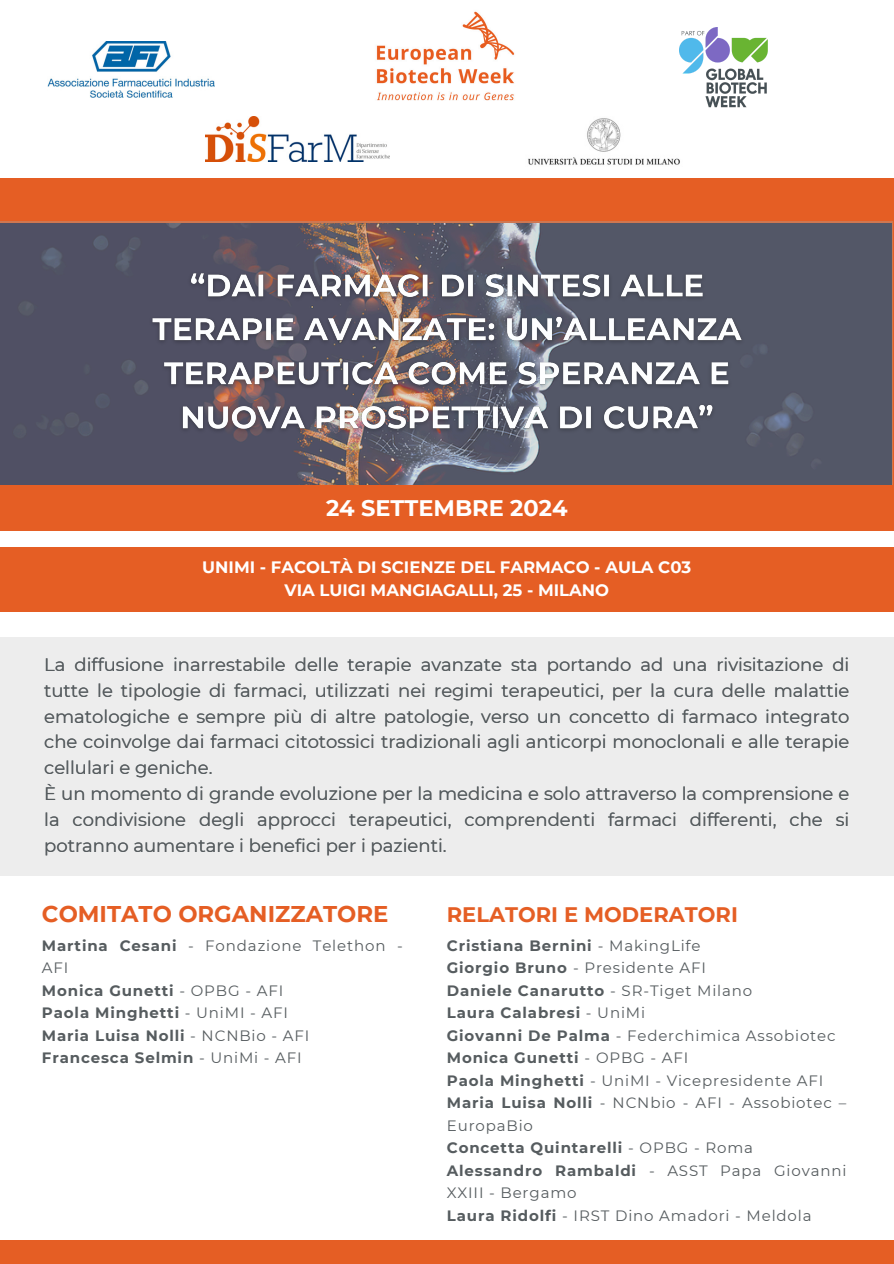
<style>
.page{position:relative;width:894px;height:1264px;background:#fff}
.page>*{position:absolute;margin:0;border:0;box-sizing:border-box;transform-origin:0 0}
.t1{font:700 22.8px "Montserrat";color:#e55e24}
.t2{font:700 22.5px "Montserrat";color:#fff}
.t3{font:700 21px "Montserrat";color:#e55e24}
.t4{font:18px/25.8px "Montserrat";color:rgb(86 92 95/.87)}
.t5{font:700 16.5px/22.5px "Montserrat";color:#fff;text-align:center}
.t6{font:15px/22.5px "Montserrat";letter-spacing:.055em;color:#565c5f}
.t7{font:700 15px/22.5px "Montserrat";letter-spacing:.055em;color:#565c5f}
.s1{font-weight:700}
.s2{font-weight:400}
</style>
<div class="page">
<div style="left:0;top:637px;width:893px;height:238px;background:#ededed"></div>
<div style="left:0;top:547px;width:893px;height:64px;background:#e55e24"></div>
<div style="left:0;top:1239px;width:893px;height:24px;background:#e55e24"></div>
<div style="left:0;top:178px;width:892px;height:352px;background:#e55e24"></div>
<svg style="left:0;top:221px;width:892px;height:264px;fill:#535767"></svg>
<img style="left:145px;top:267px;width:605px;height:171px">
<img style="left:679px;top:28px;width:88px;height:80px">
<img style="left:48px;top:41px;width:166px;height:56px">
<img style="left:376px;top:11px;width:139px;height:90px">
<img style="left:206px;top:116px;width:183px;height:45px">
<img style="left:528px;top:118px;width:152px;height:47px">
<p class="t2" style="left:326px;top:494px;width:243px">24 SETTEMBRE 2024</p>
<p class="t5" style="left:202px;top:556px;width:490px">UNIMI - FACOLTÀ DI SCIENZE DEL FARMACO - AULA C03<br>VIA LUIGI MANGIAGALLI, 25 - MILANO</p>
<p class="t4" style="left:44px;top:651px;width:806px">La diffusione inarrestabile delle terapie avanzate sta portando ad una rivisitazione di tutte le tipologie di farmaci, utilizzati nei regimi terapeutici, per la cura delle malattie ematologiche e sempre più di altre patologie, verso un concetto di farmaco integrato che coinvolge dai farmaci citotossici tradizionali agli anticorpi monoclonali e alle terapie cellulari e geniche.<br>È un momento di grande evoluzione per la medicina e solo attraverso la comprensione e la condivisione degli approcci terapeutici, comprendenti farmaci differenti, che si potranno aumentare i benefici per i pazienti.</p>
<p class="t1" style="left:42px;top:900px;width:348px">COMITATO ORGANIZZATORE</p>
<p class="t6" style="left:42px;top:934px;width:362px"><span class="s1">Martina Cesani</span> - Fondazione Telethon -<br>AFI</p>
<p class="t7" style="left:42px;top:979px;width:243px">Monica Gunetti <span class="s2">- OPBG - AFI</span></p>
<p class="t7" style="left:42px;top:1001px;width:247px">Paola Minghetti <span class="s2">- UniMI - AFI</span></p>
<p class="t7" style="left:42px;top:1024px;width:269px">Maria Luisa Nolli <span class="s2">- NCNBio - AFI<br></span>Francesca Selmin <span class="s2">- UniMi - AFI</span></p>
<p class="t3" style="left:446px;top:901px;width:292px">RELATORI E MODERATORI</p>
<p class="t7" style="left:446px;top:934px;width:255px">Cristiana Bernini <span class="s2">- MakingLife</span></p>
<p class="t6" style="left:446px;top:956px;width:260px"><span class="s1">Giorgio Bruno</span> - Presidente AFI</p>
<p class="t7" style="left:446px;top:979px;width:307px">Daniele Canarutto <span class="s2">- SR-Tiget Milano</span></p>
<p class="t7" style="left:446px;top:1001px;width:200px">Laura Calabresi <span class="s2">- UniMi</span></p>
<p class="t6" style="left:446px;top:1024px;width:390px"><span class="s1">Giovanni De Palma</span> - Federchimica Assobiotec</p>
<p class="t7" style="left:446px;top:1046px;width:243px">Monica Gunetti <span class="s2">- OPBG - AFI</span></p>
<p class="t6" style="left:446px;top:1069px;width:378px"><span class="s1">Paola Minghetti</span> - UniMI - Vicepresidente AFI</p>
<p class="t6" style="left:446px;top:1091px;width:401px"><span class="s1">Maria Luisa Nolli</span> - NCNbio - AFI - Assobiotec –<br>EuropaBio</p>
<p class="t7" style="left:446px;top:1136px;width:308px">Concetta Quintarelli <span class="s2">- OPBG - Roma</span></p>
<p class="t6" style="left:446px;top:1159px;width:401px"><span class="s1">Alessandro Rambaldi</span> - ASST Papa Giovanni<br>XXIII - Bergamo</p>
<p class="t6" style="left:446px;top:1204px;width:366px"><span class="s1">Laura Ridolfi</span> - IRST Dino Amadori - Meldola</p>
</div>
